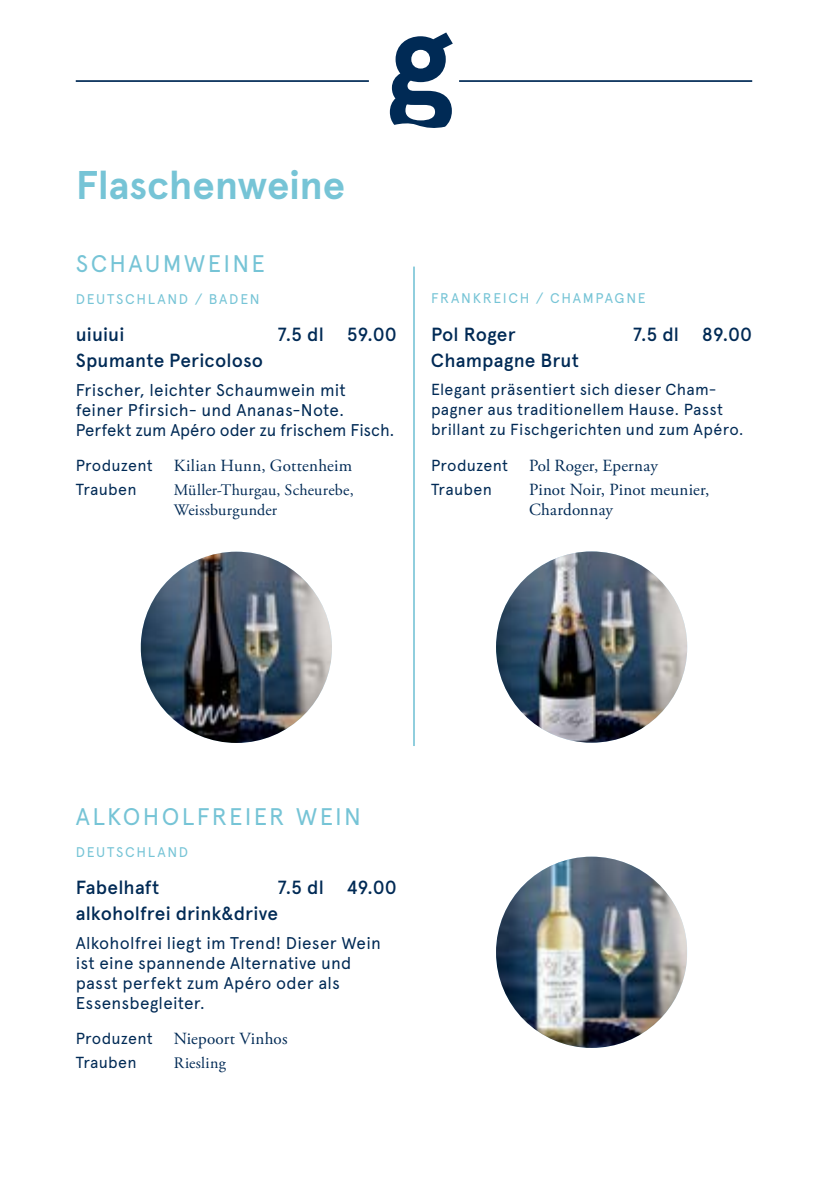
<style>
.page{position:relative;width:828px;height:1180px;background:#fff}
.page>*{position:absolute;margin:0;border:0;box-sizing:border-box;transform-origin:0 0}
.t1{font:700 40px "Apercu Pro";letter-spacing:-.005em;color:#76c4d6}
.t2{font:24px "Apercu Pro";letter-spacing:.095em;color:#76c4d6}
.t3{font:500 19px/26px "Apercu Pro";letter-spacing:.005em;color:#002a55}
.t4{font:17px/20px "Apercu Pro";letter-spacing:.01em;color:#002a55}
.t5{font:17px/20px "Adobe Garamond Pro";letter-spacing:.01em;color:#002a55}
.t6{font:16px/20px "Apercu Pro";letter-spacing:.015em;color:#002a55}
.t7{font:16px/20px "Adobe Garamond Pro";letter-spacing:.015em;color:#002a55}
.t8{font:14px "Apercu Pro";letter-spacing:.12em;color:#76c4d6}
.s1{font-family:"Apercu Pro";font-size:16px}
</style>
<div class="page">
<hr style="left:76px;top:80px;width:293px;height:2px;background:#002a55">
<hr style="left:459px;top:80px;width:293px;height:2px;background:#002a55">
<svg style="left:390px;top:32px;width:63px;height:96px"></svg>
<hr style="left:413px;top:266px;width:2px;height:480px;background:#90cedd">
<img style="left:141px;top:551px;width:191px;height:191px;border-radius:95px">
<img style="left:496px;top:551px;width:191px;height:191px;border-radius:96px">
<img style="left:496px;top:856px;width:191px;height:191px;border-radius:94px">
<h1 class="t1" style="left:76px;top:154px;width:271px">Flaschenweine</h1>
<h2 class="t2" style="left:76px;top:246px;width:191px">SCHAUMWEINE</h2>
<p class="t8" style="left:76px;top:288px;width:185px">DEUTSCHLAND / BADEN</p>
<p class="t3" style="left:76px;top:320px;width:50px">uiuiui</p>
<p class="t3" style="left:277px;top:320px;width:121px">7.5 dl 59.00</p>
<p class="t3" style="left:76px;top:346px;width:189px">Spumante Pericoloso</p>
<p class="t4" style="left:76px;top:378px;width:320px">Frischer, leichter Schaumwein mit feiner Pfirsich- und Ananas-Note.<br>Perfekt zum Apéro oder zu frischem Fisch.</p>
<p class="t5" style="left:76px;top:456px;width:278px"><span class="s1">Produzent</span> Kilian Hunn, Gottenheim</p>
<p class="t6" style="left:76px;top:478px;width:62px">Trauben</p>
<p class="t7" style="left:174px;top:480px;width:181px">Müller-Thurgau, Scheurebe,<br>Weissburgunder</p>
<p class="t8" style="left:431px;top:288px;width:216px">FRANKREICH / CHAMPAGNE</p>
<p class="t3" style="left:431px;top:320px;width:86px">Pol Roger</p>
<p class="t3" style="left:633px;top:320px;width:121px">7.5 dl 89.00</p>
<p class="t3" style="left:431px;top:346px;width:150px">Champagne Brut</p>
<p class="t6" style="left:431px;top:378px;width:314px">Elegant präsentiert sich dieser Cham&shy;pagner aus traditionellem Hause. Passt brillant zu Fischgerichten und zum Apéro.</p>
<p class="t5" style="left:431px;top:456px;width:228px"><span class="s1">Produzent</span> Pol Roger, Epernay</p>
<p class="t6" style="left:431px;top:478px;width:62px">Trauben</p>
<p class="t5" style="left:529px;top:480px;width:182px">Pinot Noir, Pinot meunier,<br>Chardonnay</p>
<h2 class="t2" style="left:76px;top:798px;width:287px">ALKOHOLFREIER WEIN</h2>
<p class="t8" style="left:76px;top:841px;width:114px">DEUTSCHLAND</p>
<p class="t3" style="left:76px;top:873px;width:85px">Fabelhaft</p>
<p class="t3" style="left:76px;top:873px;width:323px;text-indent:202px">7.5 dl 49.00 alkoholfrei drink&amp;drive</p>
<p class="t4" style="left:76px;top:931px;width:306px">Alkoholfrei liegt im Trend! Dieser Wein ist eine spannende Alternative und passt perfekt zum Apéro oder als<br>Essensbegleiter.</p>
<p class="t5" style="left:76px;top:1028px;width:213px"><span class="s1">Produzent</span> Niepoort Vinhos</p>
<p class="t6" style="left:76px;top:1051px;width:62px">Trauben</p>
<p class="t7" style="left:174px;top:1053px;width:54px">Riesling</p>
</div>
